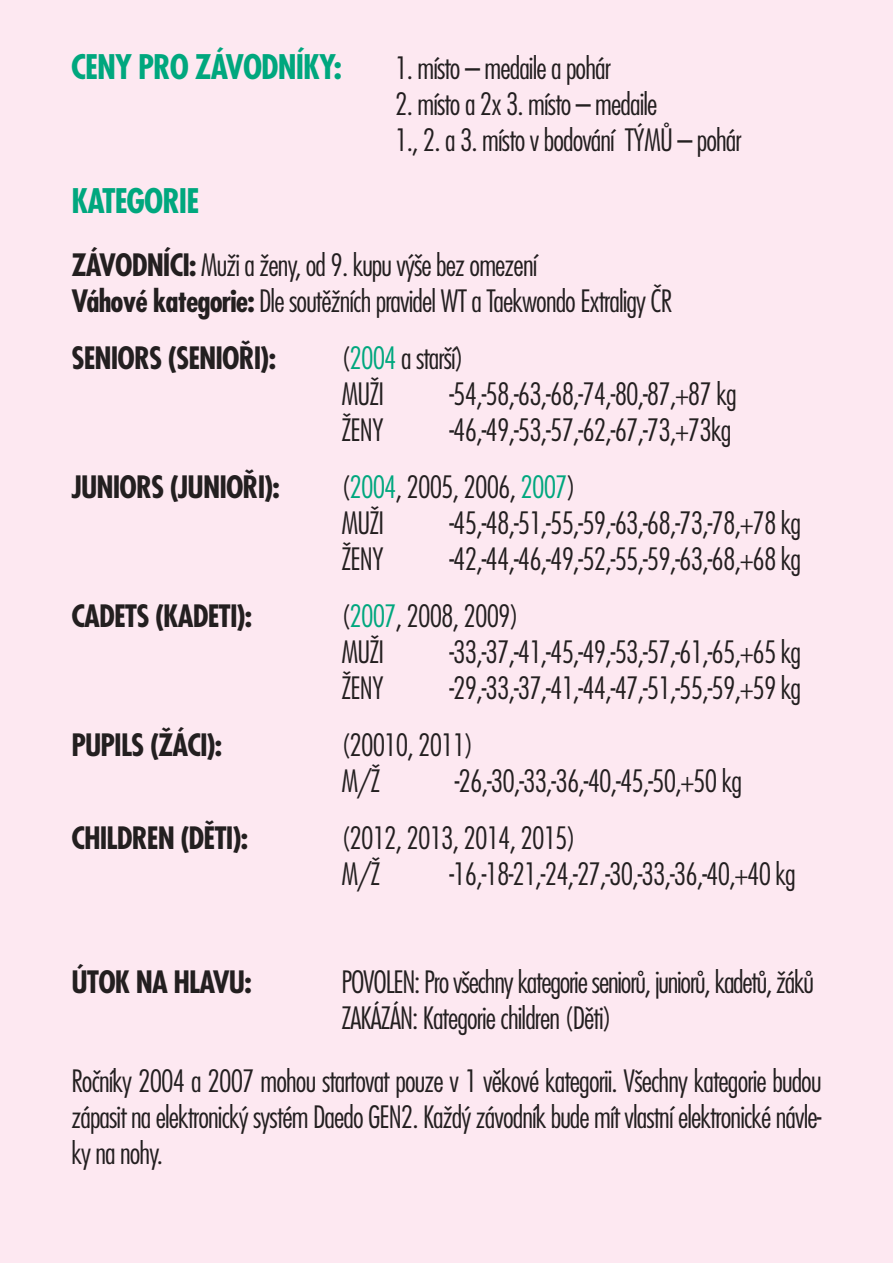
<style>
.page{position:relative;width:893px;height:1263px;background:#fde8f1}
.page>*{position:absolute;margin:0;border:0;box-sizing:border-box;transform-origin:0 0}
.t1{font:700 condensed 33px "Futura CE";letter-spacing:-.03em;color:#00a77e}
.t2{font:300 condensed 30px/36px "Futura CE";letter-spacing:-.03em;color:#231f20}
.t3{font:700 condensed 30px "Futura CE";letter-spacing:-.03em;color:#231f20}
.s1{font-weight:700}
.s2{color:#00a77e}
</style>
<div class="page">
<p class="t1" style="left:71px;top:51px;width:272px">CENY PRO ZÁVODNÍKY:</p>
<p class="t2" style="left:395px;top:52px;width:217px">1. místo – medaile a pohár</p>
<p class="t2" style="left:395px;top:88px;width:348px">2. místo a 2x 3. místo – medaile<br>1., 2. a 3. místo v bodování TÝMŮ – pohár</p>
<p class="t1" style="left:71px;top:185px;width:129px">KATEGORIE</p>
<p class="t2" style="left:71px;top:249px;width:602px"><span class="s1">ZÁVODNÍCI:</span> Muži a ženy, od 9. kupu výše bez omezení<br><span class="s1">Váhové kategorie:</span> Dle soutěžních pravidel WT a Taekwondo Extraligy ČR</p>
<p class="t3" style="left:71px;top:344px;width:206px">SENIORS (SENIOŘI):</p>
<p class="t2" style="left:341px;top:342px;width:124px">(<span class="s2">2004</span> a starší)<br>MUŽI</p>
<p class="t2" style="left:449px;top:378px;width:289px">-54,-58,-63,-68,-74,-80,-87,+87 kg</p>
<p class="t2" style="left:341px;top:414px;width:44px">ŽENY</p>
<p class="t2" style="left:449px;top:414px;width:283px">-46,-49,-53,-57,-62,-67,-73,+73kg</p>
<p class="t3" style="left:71px;top:473px;width:210px">JUNIORS (JUNIOŘI):</p>
<p class="t2" style="left:341px;top:471px;width:236px">(<span class="s2">2004</span>, 2005, 2006, <span class="s2">2007</span>)<br>MUŽI</p>
<p class="t2" style="left:449px;top:507px;width:353px">-45,-48,-51,-55,-59,-63,-68,-73,-78,+78 kg</p>
<p class="t2" style="left:341px;top:543px;width:44px">ŽENY</p>
<p class="t2" style="left:449px;top:543px;width:353px">-42,-44,-46,-49,-52,-55,-59,-63,-68,+68 kg</p>
<p class="t3" style="left:71px;top:602px;width:182px">CADETS (KADETI):</p>
<p class="t2" style="left:341px;top:600px;width:179px">(<span class="s2">2007</span>, 2008, 2009)<br>MUŽI</p>
<p class="t2" style="left:449px;top:636px;width:353px">-33,-37,-41,-45,-49,-53,-57,-61,-65,+65 kg</p>
<p class="t2" style="left:341px;top:672px;width:44px">ŽENY</p>
<p class="t2" style="left:449px;top:672px;width:353px">-29,-33,-37,-41,-44,-47,-51,-55,-59,+59 kg</p>
<p class="t3" style="left:71px;top:731px;width:152px">PUPILS (ŽÁCI):</p>
<p class="t2" style="left:341px;top:729px;width:133px">(20010, 2011)<br>M/Ž</p>
<p class="t2" style="left:455px;top:765px;width:289px">-26,-30,-33,-36,-40,-45,-50,+50 kg</p>
<p class="t3" style="left:71px;top:824px;width:178px">CHILDREN (DĚTI):</p>
<p class="t2" style="left:341px;top:822px;width:236px">(2012, 2013, 2014, 2015)<br>M/Ž</p>
<p class="t2" style="left:449px;top:858px;width:348px">-16,-18-21,-24,-27,-30,-33,-36,-40,+40 kg</p>
<p class="t3" style="left:71px;top:968px;width:182px">ÚTOK NA HLAVU:</p>
<p class="t2" style="left:341px;top:966px;width:474px">POVOLEN: Pro všechny kategorie seniorů, juniorů, kadetů, žáků<br>ZAKÁZÁN: Kategorie children (Děti)</p>
<p class="t2" style="left:71px;top:1065px;width:752px;text-align:justify">Ročníky 2004 a 2007 mohou startovat pouze v 1 věkové kategorii. Všechny kategorie budou zápasit na elektronický systém Daedo GEN2. Každý závodník bude mít vlastní elektronické návle&shy;ky na nohy.</p>
</div>
